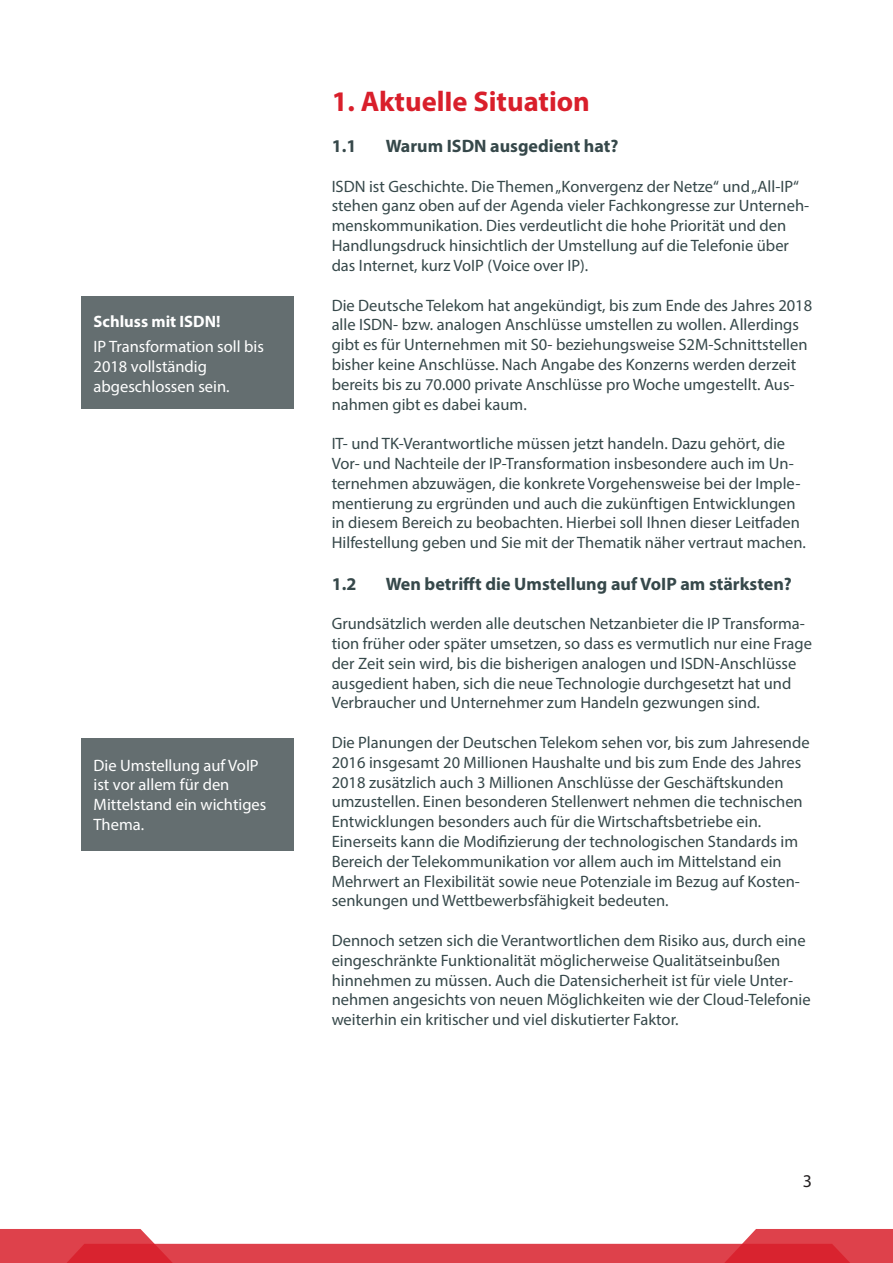
<style>
.page{position:relative;width:893px;height:1263px;background:#fff}
.page>*{position:absolute;margin:0;border:0;box-sizing:border-box;transform-origin:0 0}
.t1{font:700 28.5px "Myriad Pro";color:#d91f2b}
.t2{font:700 18px "Myriad Pro";color:#36484a}
.t3{font:18px "Myriad Pro";color:#231f20}
.t4{font:16.5px/19.8px "Myriad Pro";color:#36484a}
.t5{font:16.5px/19.8px "Myriad Pro";color:#fff}
.t6{font:700 16.5px "Myriad Pro";color:#fff}
</style>
<div class="page">
<svg style="left:0;top:1229px;width:892px;height:34px"></svg>
<div style="left:81px;top:297px;width:212px;height:112px;background:#646e70"></div>
<div style="left:81px;top:738px;width:212px;height:112px;background:#646e70"></div>
<p class="t6" style="left:94px;top:310px;width:128px">Schluss mit ISDN!</p>
<p class="t5" style="left:94px;top:336px;width:172px">IP Transformation soll bis<br>2018 vollständig abgeschlossen sein.</p>
<p class="t5" style="left:94px;top:755px;width:174px">Die Umstellung auf VoIP ist vor allem für den<br>Mittelstand ein wichtiges<br>Thema.</p>
<h1 class="t1" style="left:332px;top:82px;width:260px">1. AktuelIe Situation</h1>
<p class="t2" style="left:332px;top:134px;width:26px">1.1</p>
<p class="t2" style="left:386px;top:134px;width:234px">Warum ISDN ausgedient hat?</p>
<p class="t4" style="left:332px;top:176px;width:479px">ISDN ist Geschichte. Die Themen „Konvergenz der Netze“ und „All-IP“ stehen ganz oben auf der Agenda vieler Fachkongresse zur Unterneh&shy;menskommunikation. Dies verdeutlicht die hohe Priorität und den Handlungsdruck hinsichtlich der Umstellung auf die Telefonie über das Internet, kurz VoIP (Voice over IP).</p>
<p class="t4" style="left:332px;top:295px;width:482px">Die Deutsche Telekom hat angekündigt, bis zum Ende des Jahres 2018 alle ISDN- bzw. analogen Anschlüsse umstellen zu wollen. Allerdings gibt es für Unternehmen mit S0- beziehungsweise S2M-Schnittstellen bisher keine Anschlüsse. Nach Angabe des Konzerns werden derzeit bereits bis zu 70.000 private Anschlüsse pro Woche umgestellt. Aus&shy;nahmen gibt es dabei kaum.</p>
<p class="t4" style="left:332px;top:433px;width:476px">IT- und TK-Verantwortliche müssen jetzt handeln. Dazu gehört, die Vor- und Nachteile der IP-Transformation insbesondere auch im Un&shy;ternehmen abzuwägen, die konkrete Vorgehensweise bei der Imple&shy;mentierung zu ergründen und auch die zukünftigen Entwicklungen in diesem Bereich zu beobachten. Hierbei soll Ihnen dieser Leitfaden Hilfestellung geben und Sie mit der Thematik näher vertraut machen.</p>
<p class="t2" style="left:332px;top:572px;width:26px">1.2</p>
<p class="t2" style="left:386px;top:572px;width:408px">Wen betrifft die Umstellung auf VoIP am stärksten?</p>
<p class="t4" style="left:332px;top:613px;width:482px">Grundsätzlich werden alle deutschen Netzanbieter die IP Transforma&shy;tion früher oder später umsetzen, so dass es vermutlich nur eine Frage der Zeit sein wird, bis die bisherigen analogen und ISDN-Anschlüsse ausgedient haben, sich die neue Technologie durchgesetzt hat und Verbraucher und Unternehmer zum Handeln gezwungen sind.</p>
<p class="t4" style="left:332px;top:732px;width:479px">Die Planungen der Deutschen Telekom sehen vor, bis zum Jahresende 2016 insgesamt 20 Millionen Haushalte und bis zum Ende des Jahres 2018 zusätzlich auch 3 Millionen Anschlüsse der Geschäftskunden umzustellen. Einen besonderen Stellenwert nehmen die technischen Entwicklungen besonders auch für die Wirtschaftsbetriebe ein.<br>Einerseits kann die Modifizierung der technologischen Standards im Bereich der Telekommunikation vor allem auch im Mittelstand ein Mehrwert an Flexibilität sowie neue Potenziale im Bezug auf Kosten&shy;senkungen und Wettbewerbsfähigkeit bedeuten.</p>
<p class="t4" style="left:332px;top:930px;width:481px">Dennoch setzen sich die Verantwortlichen dem Risiko aus, durch eine eingeschränkte Funktionalität möglicherweise Qualitätseinbußen hinnehmen zu müssen. Auch die Datensicherheit ist für viele Unter&shy;nehmen angesichts von neuen Möglichkeiten wie der Cloud-Telefonie weiterhin ein kritischer und viel diskutierter Faktor.</p>
<p class="t3" style="left:803px;top:1170px;width:11px">3</p>
</div>
